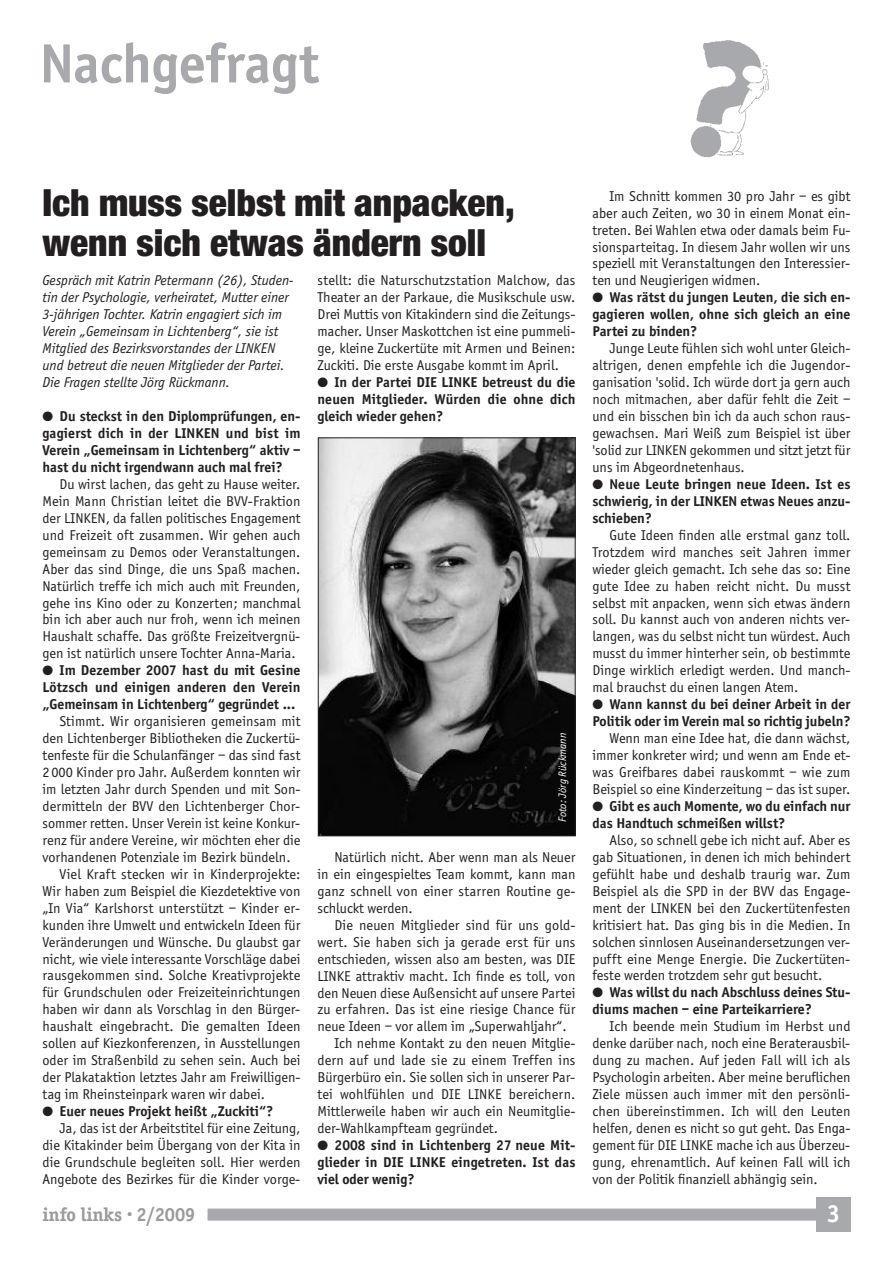
<style>
.page{position:relative;width:893px;height:1263px;background:#fff}
.page>*{position:absolute;margin:0;border:0;box-sizing:border-box;transform-origin:0 0}
.t1{font:700 57px "Officina Sans";color:#a8a9ad}
.t2{font:900 condensed 37.5px/39.8px "Helvetica Neue";color:#231f20}
.t3{font:700 25.5px "Officina Sans";color:#fff}
.t4{font:700 19.5px "Officina Serif";color:#999b9e}
.t5{font:14.7px/17px "Officina Sans";color:#231f20;text-align:justify}
.t6{font:700 14.7px/17px "Officina Sans";color:#231f20;text-align:justify}
.t7{font:italic 14.7px/17px "Officina Sans";color:#231f20}
.t8{font:italic 11.25px "Officina Sans";color:#fff}
</style>
<div class="page">
<div style="left:816px;top:1198px;width:34px;height:34px;background:#a8a9ad"></div>
<div style="left:208px;top:1208px;width:610px;height:12px;background:#a8a9ad"></div>
<img style="left:690px;top:40px;width:79px;height:118px">
<img style="left:320px;top:439px;width:253px;height:395px">
<div style="left:318px;top:437px;width:257px;height:399px;border:1px solid #231f20"></div>
<h1 class="t1" style="left:40px;top:29px;width:281px">Nachgefragt</h1>
<h2 class="t2" style="left:43px;top:186px;width:474px">Ich muss selbst mit anpacken, wenn sich etwas ändern soll</h2>
<p class="t7" style="left:43px;top:272px;width:252px">Gespräch mit Katrin Petermann (26), Studen&shy;tin der Psychologie, verheiratet, Mutter einer 3-jährigen Tochter. Katrin engagiert sich im Verein „Gemeinsam in Lichtenberg“, sie ist Mitglied des Bezirksvorstandes der LINKEN und betreut die neuen Mitglieder der Partei.<br>Die Fragen stellte Jörg Rückmann.</p>
<p class="t6" style="left:43px;top:407px;width:259px">● Du steckst in den Diplomprüfungen, en&shy;gagierst dich in der LINKEN und bist im Verein „Gemeinsam in Lichtenberg“ aktiv – hast du nicht irgendwann auch mal frei?</p>
<p class="t5" style="left:43px;top:475px;width:259px;text-indent:17px">Du wirst lachen, das geht zu Hause weiter.<br>Mein Mann Christian leitet die BVV-Fraktion der LINKEN, da fallen politisches Engagement und Freizeit oft zusammen. Wir gehen auch gemeinsam zu Demos oder Veranstaltungen.<br>Aber das sind Dinge, die uns Spaß machen.<br>Natürlich treffe ich mich auch mit Freunden, gehe ins Kino oder zu Konzerten; manchmal bin ich aber auch nur froh, wenn ich meinen Haushalt schaffe. Das größte Freizeitvergnü&shy;gen ist natürlich unsere Tochter Anna-Maria.</p>
<p class="t6" style="left:43px;top:662px;width:259px">● Im Dezember 2007 hast du mit Gesine Lötzsch und einigen anderen den Verein „Gemeinsam in Lichtenberg“ gegründet ...</p>
<p class="t5" style="left:60px;top:713px;width:242px">Stimmt. Wir organisieren gemeinsam mit</p>
<p class="t5" style="left:43px;top:729px;width:259px">den Lichtenberger Bibliotheken die Zuckertü-</p>
<p class="t5" style="left:43px;top:746px;width:259px">tenfeste für die Schulanfänger – das sind fast</p>
<p class="t5" style="left:43px;top:763px;width:259px">2 000 Kinder pro Jahr. Außerdem konnten wir</p>
<p class="t5" style="left:43px;top:780px;width:259px">im letzten Jahr durch Spenden und mit Son-</p>
<p class="t5" style="left:43px;top:797px;width:259px">dermitteln der BVV den Lichtenberger Chor-</p>
<p class="t5" style="left:43px;top:814px;width:259px">sommer retten. Unser Verein ist keine Konkur-</p>
<p class="t5" style="left:43px;top:831px;width:259px">renz für andere Vereine, wir möchten eher die</p>
<p class="t5" style="left:43px;top:848px;width:250px">vorhandenen Potenziale im Bezirk bündeln.</p>
<p class="t5" style="left:60px;top:865px;width:242px">Viel Kraft stecken wir in Kinderprojekte:</p>
<p class="t5" style="left:43px;top:882px;width:259px">Wir haben zum Beispiel die Kiezdetektive von</p>
<p class="t5" style="left:43px;top:899px;width:259px">„In Via“ Karlshorst unterstützt – Kinder er-</p>
<p class="t5" style="left:43px;top:916px;width:259px">kunden ihre Umwelt und entwickeln Ideen für</p>
<p class="t5" style="left:43px;top:933px;width:259px">Veränderungen und Wünsche. Du glaubst gar</p>
<p class="t5" style="left:43px;top:950px;width:259px">nicht, wie viele interessante Vorschläge dabei</p>
<p class="t5" style="left:43px;top:967px;width:259px">rausgekommen sind. Solche Kreativprojekte</p>
<p class="t5" style="left:43px;top:984px;width:259px">für Grundschulen oder Freizeiteinrichtungen</p>
<p class="t5" style="left:43px;top:1001px;width:259px">haben wir dann als Vorschlag in den Bürger-</p>
<p class="t5" style="left:43px;top:1018px;width:259px">haushalt eingebracht. Die gemalten Ideen</p>
<p class="t5" style="left:43px;top:1035px;width:259px">sollen auf Kiezkonferenzen, in Ausstellungen</p>
<p class="t5" style="left:43px;top:1052px;width:259px">oder im Straßenbild zu sehen sein. Auch bei</p>
<p class="t5" style="left:43px;top:1069px;width:259px">der Plakataktion letztes Jahr am Freiwilligen-</p>
<p class="t5" style="left:43px;top:1085px;width:224px">tag im Rheinsteinpark waren wir dabei.</p>
<p class="t6" style="left:43px;top:1102px;width:232px">● Euer neues Projekt heißt „Zuckiti“?</p>
<p class="t5" style="left:60px;top:1119px;width:242px">Ja, das ist der Arbeitstitel für eine Zeitung,</p>
<p class="t5" style="left:43px;top:1136px;width:259px">die Kitakinder beim Übergang von der Kita in</p>
<p class="t5" style="left:43px;top:1153px;width:259px">die Grundschule begleiten soll. Hier werden</p>
<p class="t5" style="left:43px;top:1170px;width:259px">Angebote des Bezirkes für die Kinder vorge-</p>
<p class="t5" style="left:317px;top:272px;width:259px">stellt: die Naturschutzstation Malchow, das Theater an der Parkaue, die Musikschule usw.<br>Drei Muttis von Kitakindern sind die Zeitungs&shy;macher. Unser Maskottchen ist eine pummeli&shy;ge, kleine Zuckertüte mit Armen und Beinen:<br>Zuckiti. Die erste Ausgabe kommt im April.</p>
<p class="t6" style="left:317px;top:374px;width:259px">● In der Partei DIE LINKE betreust du die neuen Mitglieder. Würden die ohne dich gleich wieder gehen?</p>
<p class="t8" style="left:556px;top:822px;width:91px;rotate:-90deg">Foto: Jörg Rückmann</p>
<p class="t5" style="left:317px;top:848px;width:259px;text-indent:17px">Natürlich nicht. Aber wenn man als Neuer in ein eingespieltes Team kommt, kann man ganz schnell von einer starren Routine ge&shy;schluckt werden.</p>
<p class="t5" style="left:334px;top:916px;width:242px">Die neuen Mitglieder sind für uns gold-</p>
<p class="t5" style="left:317px;top:933px;width:259px">wert. Sie haben sich ja gerade erst für uns</p>
<p class="t5" style="left:317px;top:950px;width:259px">entschieden, wissen also am besten, was DIE</p>
<p class="t5" style="left:317px;top:967px;width:259px">LINKE attraktiv macht. Ich finde es toll, von</p>
<p class="t5" style="left:317px;top:984px;width:259px">den Neuen diese Außensicht auf unsere Partei</p>
<p class="t5" style="left:317px;top:1001px;width:259px">zu erfahren. Das ist eine riesige Chance für</p>
<p class="t5" style="left:317px;top:1018px;width:251px">neue Ideen – vor allem im „Superwahljahr“.</p>
<p class="t5" style="left:334px;top:1035px;width:242px">Ich nehme Kontakt zu den neuen Mitglie-</p>
<p class="t5" style="left:317px;top:1052px;width:259px">dern auf und lade sie zu einem Treffen ins</p>
<p class="t5" style="left:317px;top:1069px;width:259px">Bürgerbüro ein. Sie sollen sich in unserer Par-</p>
<p class="t5" style="left:317px;top:1086px;width:259px">tei wohlfühlen und DIE LINKE bereichern.</p>
<p class="t5" style="left:317px;top:1102px;width:259px">Mittlerweile haben wir auch ein Neumitglie-</p>
<p class="t5" style="left:317px;top:1119px;width:182px">der-Wahlkampfteam gegründet.</p>
<p class="t6" style="left:317px;top:1136px;width:259px">● 2008 sind in Lichtenberg 27 neue Mit&shy;glieder in DIE LINKE eingetreten. Ist das viel oder wenig?</p>
<p class="t5" style="left:592px;top:187px;width:259px;text-indent:17px">Im Schnitt kommen 30 pro Jahr – es gibt aber auch Zeiten, wo 30 in einem Monat ein&shy;treten. Bei Wahlen etwa oder damals beim Fu&shy;sionsparteitag. In diesem Jahr wollen wir uns speziell mit Veranstaltungen den Interessier&shy;ten und Neugierigen widmen.</p>
<p class="t6" style="left:592px;top:289px;width:259px">● Was rätst du jungen Leuten, die sich en&shy;gagieren wollen, ohne sich gleich an eine Partei zu binden?</p>
<p class="t5" style="left:592px;top:340px;width:259px;text-indent:17px">Junge Leute fühlen sich wohl unter Gleich&shy;altrigen, denen empfehle ich die Jugendor&shy;ganisation 'solid. Ich würde dort ja gern auch noch mitmachen, aber dafür fehlt die Zeit – und ein bisschen bin ich da auch schon raus&shy;gewachsen. Mari Weiß zum Beispiel ist über 'solid zur LINKEN gekommen und sitzt jetzt für uns im Abgeordnetenhaus.</p>
<p class="t6" style="left:592px;top:475px;width:259px">● Neue Leute bringen neue Ideen. Ist es schwierig, in der LINKEN etwas Neues anzu&shy;schieben?</p>
<p class="t5" style="left:592px;top:526px;width:259px;text-indent:17px">Gute Ideen finden alle erstmal ganz toll.<br>Trotzdem wird manches seit Jahren immer wieder gleich gemacht. Ich sehe das so: Eine gute Idee zu haben reicht nicht. Du musst selbst mit anpacken, wenn sich etwas ändern soll. Du kannst auch von anderen nichts ver&shy;langen, was du selbst nicht tun würdest. Auch musst du immer hinterher sein, ob bestimmte Dinge wirklich erledigt werden. Und manch&shy;mal brauchst du einen langen Atem.</p>
<p class="t6" style="left:592px;top:696px;width:259px">● Wann kannst du bei deiner Arbeit in der<br>Politik oder im Verein mal so richtig jubeln?</p>
<p class="t5" style="left:592px;top:730px;width:259px;text-indent:17px">Wenn man eine Idee hat, die dann wächst, immer konkreter wird; und wenn am Ende et&shy;was Greifbares dabei rauskommt – wie zum Beispiel so eine Kinderzeitung – das ist super.</p>
<p class="t6" style="left:592px;top:797px;width:259px">● Gibt es auch Momente, wo du einfach nur das Handtuch schmeißen willst?</p>
<p class="t5" style="left:592px;top:831px;width:259px;text-indent:17px">Also, so schnell gebe ich nicht auf. Aber es gab Situationen, in denen ich mich behindert gefühlt habe und deshalb traurig war. Zum Beispiel als die SPD in der BVV das Engage&shy;ment der LINKEN bei den Zuckertütenfesten kritisiert hat. Das ging bis in die Medien. In solchen sinnlosen Auseinandersetzungen ver&shy;pufft eine Menge Energie. Die Zuckertüten&shy;feste werden trotzdem sehr gut besucht.</p>
<p class="t6" style="left:592px;top:984px;width:259px">● Was willst du nach Abschluss deines Stu&shy;diums machen – eine Parteikarriere?</p>
<p class="t5" style="left:592px;top:1018px;width:259px;text-indent:17px">Ich beende mein Studium im Herbst und denke darüber nach, noch eine Beraterausbil&shy;dung zu machen. Auf jeden Fall will ich als Psychologin arbeiten. Aber meine beruflichen Ziele müssen auch immer mit den persönli&shy;chen übereinstimmen. Ich will den Leuten helfen, denen es nicht so gut geht. Das Enga&shy;gement für DIE LINKE mache ich aus Überzeu&shy;gung, ehrenamtlich. Auf keinen Fall will ich von der Politik finanziell abhängig sein.</p>
<h3 class="t4" style="left:43px;top:1202px;width:154px">info links · 2/2009</h3>
<h3 class="t3" style="left:827px;top:1198px;width:15px">3</h3>
</div>
